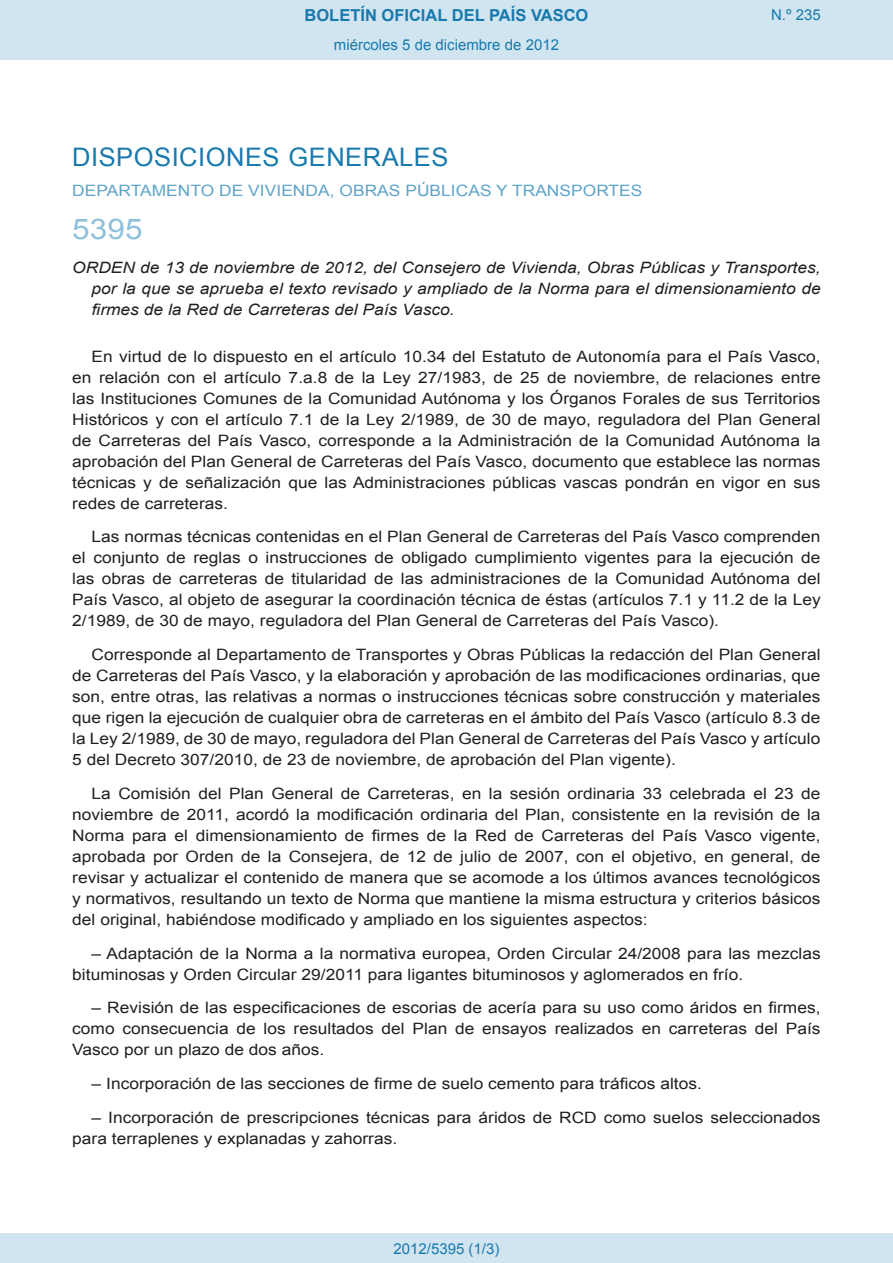
<style>
.page{position:relative;width:893px;height:1263px;background:#fff}
.page>*{position:absolute;margin:0;border:0;box-sizing:border-box;transform-origin:0 0}
.BOPVOrden{font:28.5px "Arial";color:#90c0db;scale:1.11 1}
.BOPVSeccion{font:25.5px "Arial";letter-spacing:.02em;color:#1879ad}
.t1{font:700 16.5px "Arial";color:#1879ad}
.BOPVDetalle{font:15.6px/21px "Arial";color:#231f20;text-align:justify;scale:1.11 1}
.BOPVTitulo{font:italic 15.6px/21px "Arial";color:#231f20;text-align:justify;scale:1.11 1}
.BOPVOrganismo{font:15.6px "Arial";letter-spacing:.005em;color:#5ea4ca;scale:1.11 1}
.Paginacion_Centro{font:15px "Arial";color:#1879ad}
</style>
<div class="page">
<div style="left:0;top:0;width:893px;height:60px;background:#d0e5f0"></div>
<div style="left:0;top:1233px;width:893px;height:30px;background:#d0e5f0"></div>
<p class="t1" style="left:305px;top:4px;width:285px">BOLETÍN OFICIAL DEL PAÍS VASCO</p>
<p class="Paginacion_Centro" style="left:334px;top:35px;width:227px">miércoles 5 de diciembre de 2012</p>
<p class="Paginacion_Centro" style="left:771px;top:5px;width:51px">N.º 235</p>
<p class="BOPVSeccion" style="left:72px;top:141px;width:378px">DISPOSICIONES GENERALES</p>
<p class="BOPVOrganismo" style="left:72px;top:181px;width:515px">DEPARTAMENTO DE VIVIENDA, OBRAS PÚBLICAS Y TRANSPORTES</p>
<p class="BOPVOrden" style="left:72px;top:211px;width:65px">5395</p>
<p class="BOPVTitulo" style="left:92px;top:257px;width:658px;text-indent:-19px">ORDEN de 13 de noviembre de 2012, del Consejero de Vivienda, Obras Públicas y Transportes, por la que se aprueba el texto revisado y ampliado de la Norma para el dimensionamiento de firmes de la Red de Carreteras del País Vasco.</p>
<p class="BOPVDetalle" style="left:72px;top:346px;width:676px;text-indent:19px">En virtud de lo dispuesto en el artículo 10.34 del Estatuto de Autonomía para el País Vasco, en relación con el artículo 7.a.8 de la Ley 27/1983, de 25 de noviembre, de relaciones entre las Instituciones Comunes de la Comunidad Autónoma y los Órganos Forales de sus Territorios Históricos y con el artículo 7.1 de la Ley 2/1989, de 30 de mayo, reguladora del Plan General de Carreteras del País Vasco, corresponde a la Administración de la Comunidad Autónoma la aprobación del Plan General de Carreteras del País Vasco, documento que establece las normas técnicas y de señalización que las Administraciones públicas vascas pondrán en vigor en sus redes de carreteras.</p>
<p class="BOPVDetalle" style="left:72px;top:526px;width:676px;text-indent:19px">Las normas técnicas contenidas en el Plan General de Carreteras del País Vasco comprenden el conjunto de reglas o instrucciones de obligado cumplimiento vigentes para la ejecución de las obras de carreteras de titularidad de las administraciones de la Comunidad Autónoma del País Vasco, al objeto de asegurar la coordinación técnica de éstas (artículos 7.1 y 11.2 de la Ley 2/1989, de 30 de mayo, reguladora del Plan General de Carreteras del País Vasco).</p>
<p class="BOPVDetalle" style="left:72px;top:644px;width:676px;text-indent:19px">Corresponde al Departamento de Transportes y Obras Públicas la redacción del Plan General de Carreteras del País Vasco, y la elaboración y aprobación de las modificaciones ordinarias, que son, entre otras, las relativas a normas o instrucciones técnicas sobre construcción y materiales que rigen la ejecución de cualquier obra de carreteras en el ámbito del País Vasco (artículo 8.3 de la Ley 2/1989, de 30 de mayo, reguladora del Plan General de Carreteras del País Vasco y artículo 5 del Decreto 307/2010, de 23 de noviembre, de aprobación del Plan vigente).</p>
<p class="BOPVDetalle" style="left:72px;top:783px;width:676px;text-indent:19px">La Comisión del Plan General de Carreteras, en la sesión ordinaria 33 celebrada el 23 de noviembre de 2011, acordó la modificación ordinaria del Plan, consistente en la revisión de la Norma para el dimensionamiento de firmes de la Red de Carreteras del País Vasco vigente, aprobada por Orden de la Consejera, de 12 de julio de 2007, con el objetivo, en general, de revisar y actualizar el contenido de manera que se acomode a los últimos avances tecnológicos y normativos, resultando un texto de Norma que mantiene la misma estructura y criterios básicos del original, habiéndose modificado y ampliado en los siguientes aspectos:</p>
<p class="BOPVDetalle" style="left:72px;top:943px;width:676px;text-indent:19px">– Adaptación de la Norma a la normativa europea, Orden Circular 24/2008 para las mezclas bituminosas y Orden Circular 29/2011 para ligantes bituminosos y aglomerados en frío.</p>
<p class="BOPVDetalle" style="left:72px;top:997px;width:676px;text-indent:19px">– Revisión de las especificaciones de escorias de acería para su uso como áridos en firmes, como consecuencia de los resultados del Plan de ensayos realizados en carreteras del País Vasco por un plazo de dos años.</p>
<p class="BOPVDetalle" style="left:92px;top:1073px;width:551px">– Incorporación de las secciones de firme de suelo cemento para tráficos altos.</p>
<p class="BOPVDetalle" style="left:72px;top:1107px;width:676px;text-indent:19px">– Incorporación de prescripciones técnicas para áridos de RCD como suelos seleccionados para terraplenes y explanadas y zahorras.</p>
<p class="Paginacion_Centro" style="left:393px;top:1238px;width:107px">2012/5395 (1/3)</p>
</div>
